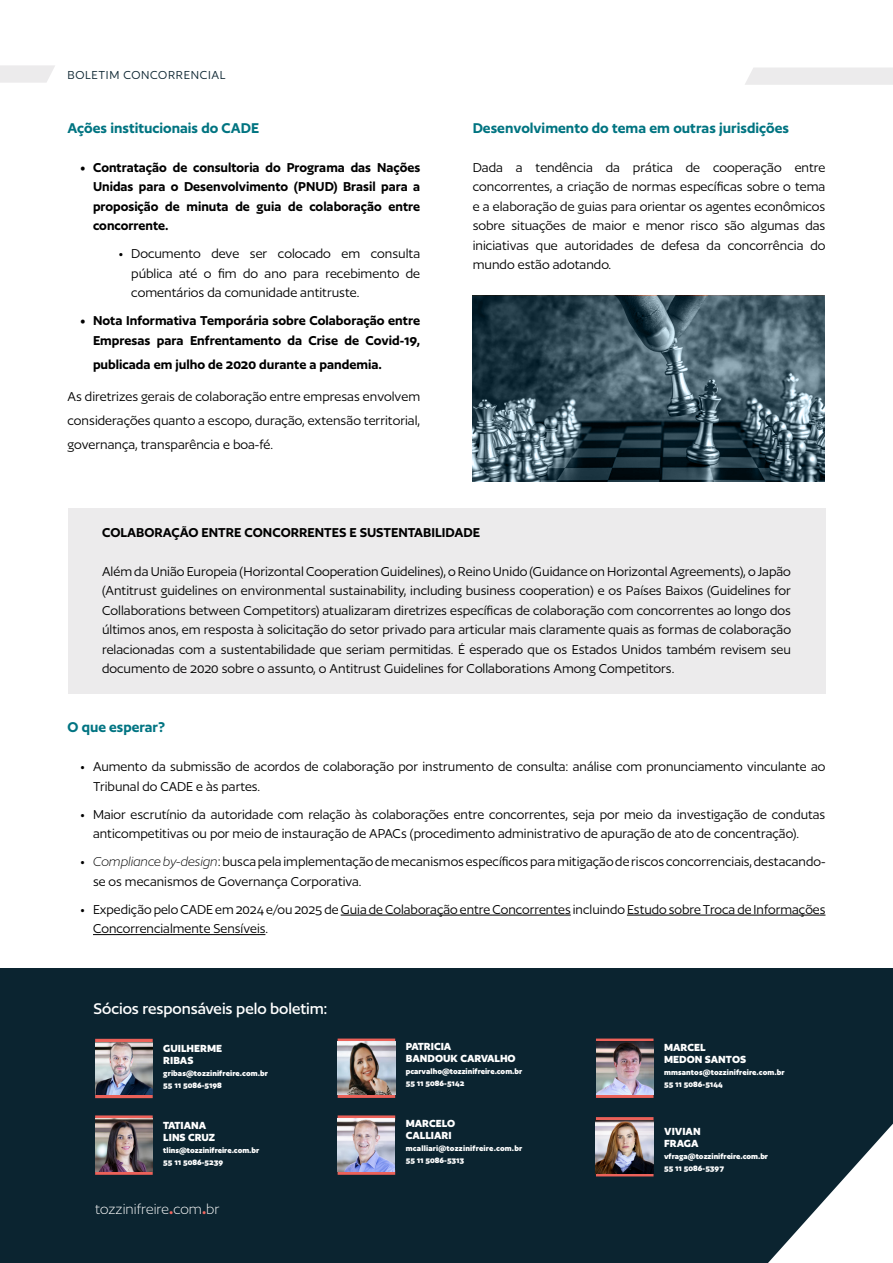
<style>
.page{position:relative;width:893px;height:1263px;background:#fff}
.page>*{position:absolute;margin:0;border:0;box-sizing:border-box;transform-origin:0 0}
.t1{font:500 18px "Author";color:#fff}
.t2{font:600 16.5px "Author";color:#007481}
.t3{font:300 16.5px "Author";color:#fff}
.t4{font:600 16.5px "Author";color:#017482}
.t5{font:15px/19.5px "Author";color:#000;text-align:justify}
.t6{font:600 15px/19.5px "Author";color:#000;text-align:justify}
.t7{font:13.5px "Author";letter-spacing:.05em;color:#0b2430}
.t8{font:700 12px/12px "Author";color:#fff}
.t9{font:700 9px/12px "Author";color:#fff}
.t10{font:700 9px/12px "Author";letter-spacing:.02em;color:#fff}
.s1{font-weight:300;font-style:italic}
.s2{font-weight:700;color:#f2665e}
</style>
<div class="page">
<div style="left:745px;top:68px;width:148px;height:17px;background:#ecebec"></div>
<svg style="left:0;top:65px;width:55px;height:18px"></svg>
<img style="left:473px;top:296px;width:352px;height:186px">
<div style="left:68px;top:508px;width:757px;height:186px;background:#ecebec"></div>
<hr style="left:341px;top:915px;width:230px;height:1px;background:#000">
<hr style="left:627px;top:915px;width:198px;height:1px;background:#000">
<hr style="left:93px;top:934px;width:172px;height:1px;background:#000">
<div style="left:0;top:969px;width:893px;height:294px;background:#0b2430"></div>
<svg style="left:768px;top:1124px;width:125px;height:139px"></svg>
<div style="left:95px;top:1039px;width:58px;height:5px;background:#ec6159"></div>
<div style="left:95px;top:1093px;width:58px;height:5px;background:#ec6159"></div>
<img style="left:95px;top:1042px;width:58px;height:53px">
<svg style="left:596px;top:1038px;width:57px;height:4px"></svg>
<div style="left:596px;top:1093px;width:57px;height:5px;background:#ec6159"></div>
<img style="left:596px;top:1042px;width:57px;height:53px">
<svg style="left:338px;top:1115px;width:57px;height:4px"></svg>
<svg style="left:338px;top:1171px;width:57px;height:4px"></svg>
<img style="left:338px;top:1119px;width:57px;height:52px">
<svg style="left:338px;top:1038px;width:57px;height:4px"></svg>
<svg style="left:338px;top:1094px;width:57px;height:4px"></svg>
<img style="left:338px;top:1042px;width:57px;height:52px">
<div style="left:95px;top:1115px;width:58px;height:5px;background:#ec6159"></div>
<div style="left:95px;top:1170px;width:58px;height:5px;background:#ec6159"></div>
<img style="left:95px;top:1118px;width:58px;height:54px">
<div style="left:596px;top:1117px;width:57px;height:5px;background:#ec6159"></div>
<svg style="left:596px;top:1173px;width:57px;height:3px"></svg>
<img style="left:596px;top:1120px;width:57px;height:53px">
<p class="t7" style="left:68px;top:68px;width:160px">BOLETIM CONCORRENCIAL</p>
<p class="t2" style="left:68px;top:119px;width:193px">Ações institucionais do CADE</p>
<p class="t6" style="left:93px;top:157px;width:329px;text-indent:-13px">• Contratação de consultoria do Programa das Nações Unidas para o Desenvolvimento (PNUD) Brasil para a proposição de minuta de guia de colaboração entre concorrente.</p>
<p class="t5" style="left:131px;top:244px;width:290px;text-indent:-13px">• Documento deve ser colocado em consulta pública até o fim do ano para recebimento de comentários da comunidade antitruste.</p>
<p class="t6" style="left:80px;top:311px;width:341px;text-align:right">• Nota Informativa Temporária sobre Colaboração entre<br>Empresas para Enfrentamento da Crise de Covid-19,</p>
<p class="t6" style="left:93px;top:354px;width:290px">publicada em julho de 2020 durante a pandemia.</p>
<p class="t5" style="left:67px;top:385px;width:354px;line-height:24px">As diretrizes gerais de colaboração entre empresas envolvem considerações quanto a escopo, duração, extensão territorial, governança, transparência e boa-fé.</p>
<p class="t2" style="left:473px;top:119px;width:318px">Desenvolvimento do tema em outras jurisdições</p>
<p class="t5" style="left:473px;top:157px;width:354px">Dada a tendência da prática de cooperação entre concorrentes, a criação de normas específicas sobre o tema e a elaboração de guias para orientar os agentes econômicos sobre situações de maior e menor risco são algumas das iniciativas que autoridades de defesa da concorrência do mundo estão adotando.</p>
<p class="t6" style="left:102px;top:522px;width:379px">COLABORAÇÃO ENTRE CONCORRENTES E SUSTENTABILIDADE</p>
<p class="t5" style="left:102px;top:561px;width:690px">Além da União Europeia (Horizontal Cooperation Guidelines), o Reino Unido (Guidance on Horizontal Agreements), o Japão (Antitrust guidelines on environmental sustainability, including business cooperation) e os Países Baixos (Guidelines for Collaborations between Competitors) atualizaram diretrizes específicas de colaboração com concorrentes ao longo dos últimos anos, em resposta à solicitação do setor privado para articular mais claramente quais as formas de colaboração relacionadas com a sustentabilidade que seriam permitidas. É esperado que os Estados Unidos também revisem seu documento de 2020 sobre o assunto, o Antitrust Guidelines for Collaborations Among Competitors.</p>
<p class="t4" style="left:68px;top:719px;width:99px">O que esperar?</p>
<p class="t5" style="left:93px;top:757px;width:734px;text-indent:-13px">• Aumento da submissão de acordos de colaboração por instrumento de consulta: análise com pronunciamento vinculante ao<br>Tribunal do CADE e às partes.</p>
<p class="t5" style="left:93px;top:805px;width:734px;text-indent:-13px">• Maior escrutínio da autoridade com relação às colaborações entre concorrentes, seja por meio da investigação de condutas anticompetitivas ou por meio de instauração de APACs (procedimento administrativo de apuração de ato de concentração).</p>
<p class="t5" style="left:93px;top:852px;width:734px;text-indent:-13px">• <span class="s1">Compliance by-design</span>: busca pela implementação de mecanismos específicos para mitigação de riscos concorrenciais, destacando&shy;se os mecanismos de Governança Corporativa.</p>
<p class="t5" style="left:93px;top:900px;width:734px;text-indent:-13px">• Expedição pelo CADE em 2024 e/ou 2025 de Guia de Colaboração entre Concorrentes incluindo Estudo sobre Troca de Informações<br>Concorrencialmente Sensíveis.</p>
<p class="t1" style="left:94px;top:999px;width:235px">Sócios responsáveis pelo boletim:</p>
<p class="t8" style="left:163px;top:1042px;width:60px">GUILHERME<br>RIBAS</p>
<p class="t9" style="left:163px;top:1067px;width:106px">gribas@tozzinifreire.com.br<br>55 11 5086-5198</p>
<p class="t8" style="left:163px;top:1119px;width:53px">TATIANA<br>LINS CRUZ</p>
<p class="t9" style="left:163px;top:1144px;width:97px">tlins@tozzinifreire.com.br<br>55 11 5086-5239</p>
<p class="t3" style="left:95px;top:1201px;width:126px">tozzinifreire<span class="s2">.</span>com<span class="s2">.</span>br</p>
<p class="t8" style="left:406px;top:1040px;width:111px">PATRICIA<br>BANDOUK CARVALHO</p>
<p class="t9" style="left:406px;top:1065px;width:118px">pcarvalho@tozzinifreire.com.br<br>55 11 5086-5142</p>
<p class="t8" style="left:406px;top:1117px;width:51px">MARCELO<br>CALLIARI</p>
<p class="t10" style="left:406px;top:1142px;width:118px">mcalliari@tozzinifreire.com.br<br>55 11 5086-5313</p>
<p class="t8" style="left:664px;top:1042px;width:84px">MARCEL<br>MEDON SANTOS</p>
<p class="t9" style="left:664px;top:1066px;width:122px">mmsantos@tozzinifreire.com.br<br>55 11 5086-5144</p>
<p class="t8" style="left:664px;top:1125px;width:38px">VIVIAN<br>FRAGA</p>
<p class="t9" style="left:664px;top:1150px;width:106px">vfraga@tozzinifreire.com.br<br>55 11 5086-5397</p>
</div>
